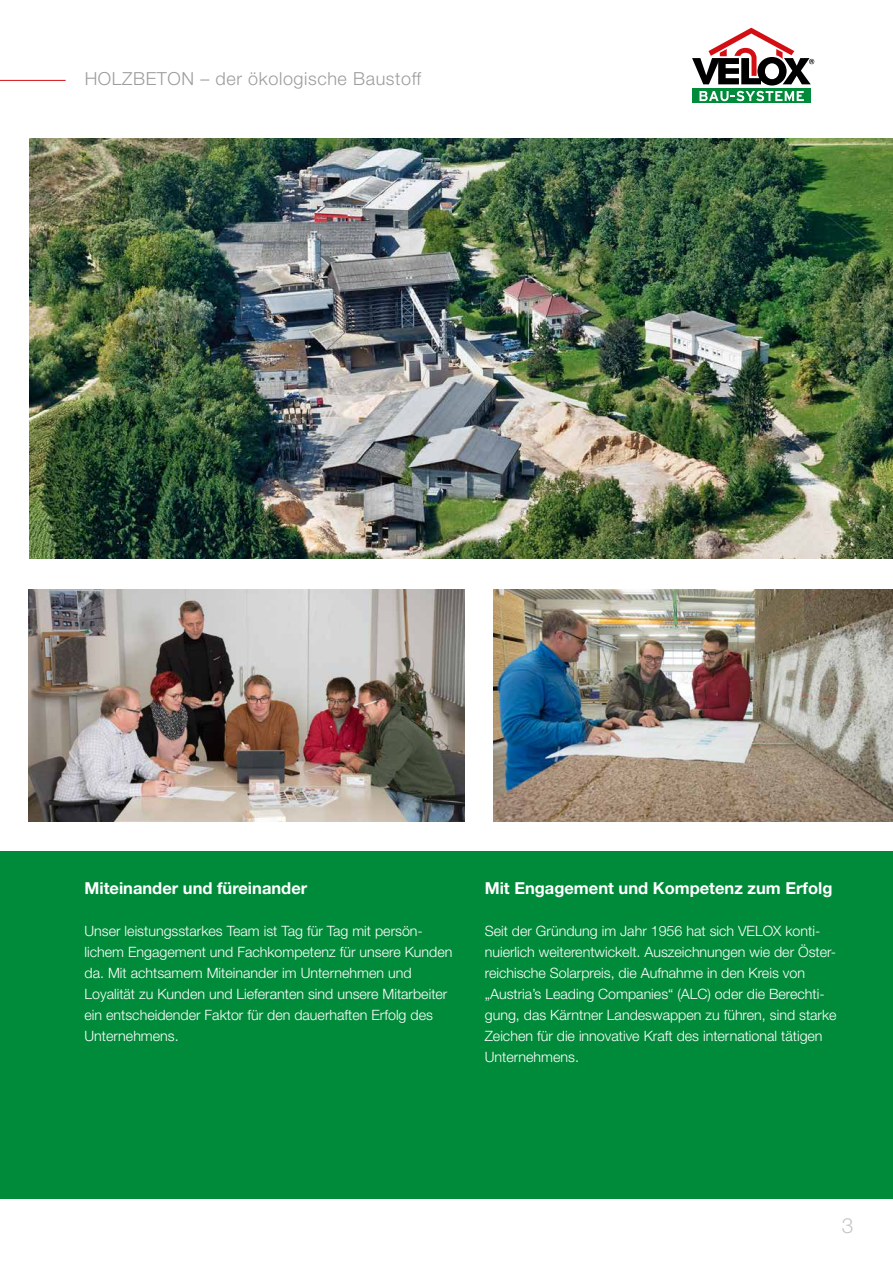
<style>
.page{position:relative;width:893px;height:1263px;background:#fff}
.page>*{position:absolute;margin:0;border:0;box-sizing:border-box;transform-origin:0 0}
.t1{font:300 21px "Helvetica Neue LT Std";color:#c5c6c6}
.t2{font:300 18px "Helvetica Neue LT Std";letter-spacing:.035em;color:#9c9d9d}
.t3{font:700 16.5px "Helvetica Neue LT Std";color:#fff}
.t4{font:300 14.25px/21px "Helvetica Neue LT Std";color:#fff}
</style>
<div class="page">
<svg style="left:692px;top:101px;width:119px;height:2px"></svg>
<svg style="left:692px;top:28px;width:122px;height:73px"></svg>
<div style="left:0;top:851px;width:893px;height:348px;background:#008b3a"></div>
<hr style="left:0;top:80px;width:66px;height:1px;background:#d40f14">
<img style="left:30px;top:138px;width:863px;height:420px">
<img style="left:493px;top:589px;width:400px;height:232px">
<img style="left:29px;top:589px;width:436px;height:232px">
<p class="t2" style="left:85px;top:68px;width:338px">HOLZBETON – der ökologische Baustoff</p>
<p class="t3" style="left:85px;top:878px;width:224px">Miteinander und füreinander</p>
<p class="t4" style="left:85px;top:920px;width:369px">Unser leistungsstarkes Team ist Tag für Tag mit persön&shy;lichem Engagement und Fachkompetenz für unsere Kunden da. Mit achtsamem Miteinander im Unternehmen und Loyalität zu Kunden und Lieferanten sind unsere Mitarbeiter ein entscheidender Faktor für den dauerhaften Erfolg des Unternehmens.</p>
<p class="t3" style="left:485px;top:878px;width:349px">Mit Engagement und Kompetenz zum Erfolg</p>
<p class="t4" style="left:485px;top:920px;width:353px">Seit der Gründung im Jahr 1956 hat sich VELOX konti&shy;nuierlich weiterentwickelt. Auszeichnungen wie der Öster&shy;reichische Solarpreis, die Aufnahme in den Kreis von „Austria’s Leading Companies“ (ALC) oder die Berechti&shy;gung, das Kärntner Landeswappen zu führen, sind starke Zeichen für die innovative Kraft des international tätigen Unternehmens.</p>
<h1 class="t1" style="left:842px;top:1213px;width:13px">3</h1>
</div>
